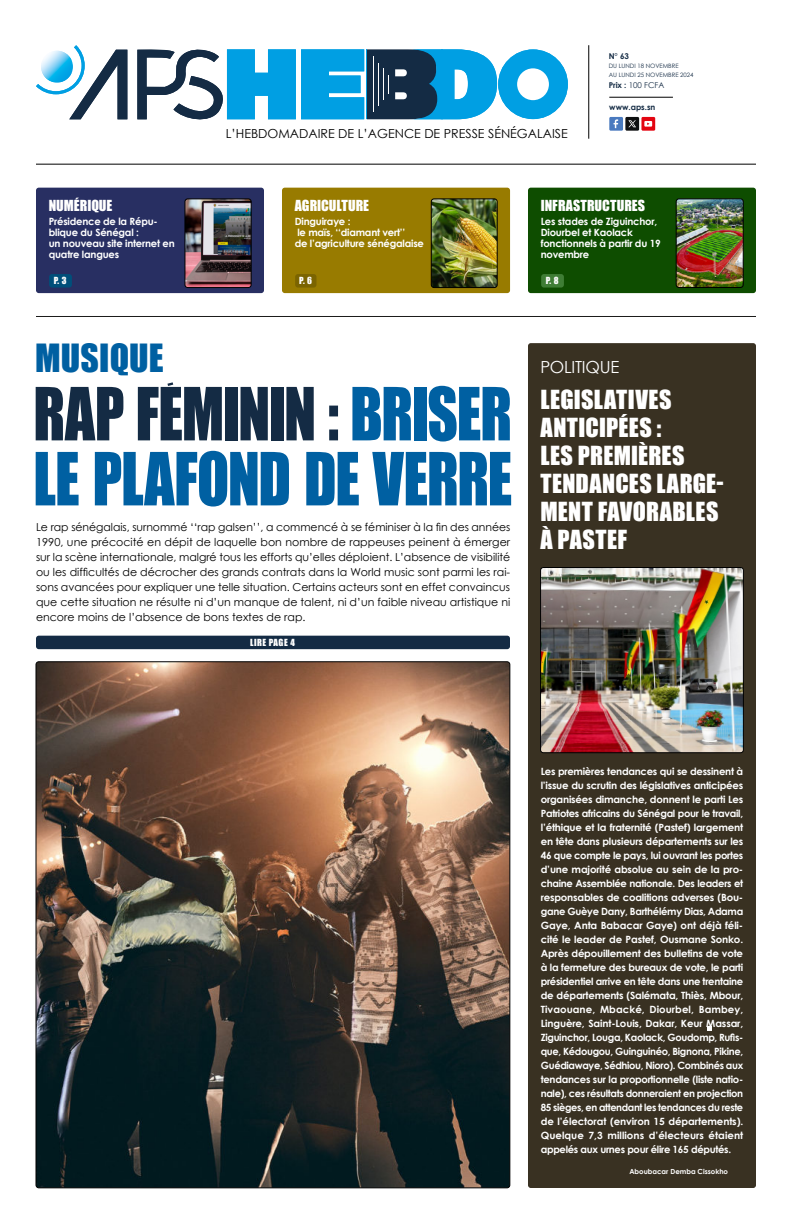
<style>
.page{position:relative;width:792px;height:1224px;background:#fff}
.page>*{position:absolute;margin:0;border:0;box-sizing:border-box;transform-origin:0 0}
.t1{font:67.7px/65px "Impact";letter-spacing:-.025em;color:#0060a2;scale:.88 1}
.t2{font:35.7px "Impact";letter-spacing:.005em;color:#0060a2}
.t3{font:24.1px/28px "Impact";letter-spacing:.01em;color:#fff}
.t4{font:16.7px "Century Gothic";letter-spacing:-.015em;color:#fff}
.t5{font:14px "Impact";color:#fff}
.t6{font:12.5px "Century Gothic";color:#000}
.t7{font:11px/15px "Century Gothic";color:#000;text-align:justify}
.t8{font:700 10px/14px "Century Gothic";letter-spacing:-.02em;color:#fff}
.t9{font:9px "Impact";letter-spacing:.055em;color:#fff}
.t10{font:700 8px "Century Gothic";color:#142b44}
.t11{font:8px "Century Gothic";color:#142b44}
.t12{font:700 7px "Century Gothic";color:#fff}
.t13{font:6px/9px "Century Gothic";color:#142b44}
.s1{font-weight:700}
.s2{color:#142b44}
</style>
<div class="page">
<hr style="left:36px;top:164px;width:720px;height:1px;background:#000">
<div style="left:36px;top:188px;width:228px;height:105px;background:#282f62;border-radius:3px"></div>
<div style="left:528px;top:188px;width:228px;height:105px;background:#0e4d00;border-radius:3px"></div>
<div style="left:282px;top:188px;width:228px;height:105px;background:#987b00;border-radius:3px"></div>
<div style="left:49px;top:274px;width:23px;height:14px;background:#004f7a;border-radius:3px"></div>
<img style="left:185px;top:199px;width:66px;height:89px">
<div style="left:185px;top:199px;width:66px;height:89px;border:1px solid #000;border-radius:3px"></div>
<div style="left:295px;top:274px;width:22px;height:14px;background:#7b6400;border-radius:3px"></div>
<div style="left:541px;top:274px;width:23px;height:14px;background:#3f7d35;border-radius:3px"></div>
<img style="left:431px;top:199px;width:66px;height:89px">
<div style="left:431px;top:199px;width:66px;height:89px;border:1px solid #000;border-radius:3px"></div>
<img style="left:676px;top:199px;width:67px;height:89px">
<div style="left:676px;top:199px;width:67px;height:89px;border:1px solid #000;border-radius:3px"></div>
<hr style="left:36px;top:316px;width:720px;height:1px;background:#1b1b1a">
<img style="left:36px;top:662px;width:474px;height:526px">
<div style="left:36px;top:636px;width:474px;height:13px;background:#142b44;border-radius:3px"></div>
<div style="left:528px;top:343px;width:228px;height:845px;background:#393122;border-radius:3px"></div>
<svg style="left:707px;top:1027px;width:5px;height:4px"></svg>
<img style="left:542px;top:569px;width:200px;height:182px">
<div style="left:540px;top:567px;width:204px;height:186px;border:1px solid #000;border-radius:3px"></div>
<svg style="left:167px;top:382px;width:6px;height:4px"></svg>
<svg style="left:36px;top:45px;width:91px;height:74px"></svg>
<div style="left:498px;top:49px;width:70px;height:70px;background:#009fe3;border-radius:50%"></div>
<div style="left:517px;top:68px;width:32px;height:32px;background:#fff;border-radius:50%"></div>
<svg style="left:137px;top:49px;width:360px;height:71px"></svg>
<hr style="left:383px;top:68px;width:1px;height:32px;background:#fff">
<hr style="left:378px;top:63px;width:1px;height:42px;background:#fff">
<hr style="left:373px;top:56px;width:1px;height:56px;background:#fff">
<hr style="left:366px;top:49px;width:1px;height:70px;background:#009fe3">
<hr style="left:609px;top:97px;width:64px;height:1px;background:#000">
<hr style="left:589px;top:45px;width:1px;height:94px;background:#000">
<div style="left:609px;top:117px;width:14px;height:14px;background:#4a7abf"></div>
<svg style="left:641px;top:117px;width:14px;height:14px"></svg>
<svg style="left:614px;top:119px;width:4px;height:9px"></svg>
<svg style="left:625px;top:117px;width:27px;height:14px"></svg>
<p class="t10" style="left:609px;top:50px;width:22px">N° 63</p>
<p class="t13" style="left:609px;top:62px;width:86px">DU LUNDI 18 NOVEMBRE<br>AU LUNDI 25 NOVEMBRE 2024</p>
<p class="t11" style="left:609px;top:80px;width:57px"><span class="s1">Prix :</span> 100 FCFA</p>
<h3 class="t5" style="left:49px;top:194px;width:65px">NUMÉRIQUE</h3>
<p class="t8" style="left:49px;top:216px;width:127px;line-height:11px">Présidence de la Répu&shy;blique du Sénégal :<br>un nouveau site internet en quatre langues</p>
<p class="t9" style="left:54px;top:274px;width:14px">P. 3</p>
<p class="t6" style="left:226px;top:125px;width:344px">L’HEBDOMADAIRE DE L’AGENCE DE PRESSE SÉNÉGALAISE</p>
<p class="t10" style="left:609px;top:101px;width:48px">www.aps.sn</p>
<h3 class="t5" style="left:295px;top:194px;width:76px">AGRICULTURE</h3>
<p class="t8" style="left:295px;top:216px;width:131px;line-height:11px">Dinguiraye :<br>le maïs, ‘‘diamant vert’’<br>de l’agriculture sénégalaise</p>
<p class="t9" style="left:299px;top:274px;width:14px">P. 6</p>
<p class="t9" style="left:546px;top:274px;width:14px">P. 8</p>
<h3 class="t5" style="left:541px;top:194px;width:106px">INFRASTRUCTURES</h3>
<p class="t8" style="left:541px;top:216px;width:121px;line-height:11px">Les stades de Ziguinchor,<br>Diourbel et Kaolack fonctionnels à partir du 19 novembre</p>
<h2 class="t2" style="left:35px;top:330px;width:130px">MUSIQUE</h2>
<h1 class="t1" style="left:33px;top:380px;width:546px"><span class="s2">RAP FEMININ :</span> BRISER<br>LE PLAFOND DE VERRE</h1>
<p class="t7" style="left:36px;top:519px;width:476px">Le rap sénégalais, surnommé ‘‘rap galsen’’, a commencé à se féminiser à la fin des années 1990, une précocité en dépit de laquelle bon nombre de rappeuses peinent à émerger sur la scène internationale, malgré tous les efforts qu’elles déploient. L’absence de visibilité ou les difficultés de décrocher des grands contrats dans la World music sont parmi les rai&shy;sons avancées pour expliquer une telle situation. Certains acteurs sont en effet convaincus que cette situation ne résulte ni d’un manque de talent, ni d’un faible niveau artistique ni encore moins de l’absence de bons textes de rap.</p>
<p class="t9" style="left:250px;top:635px;width:46px">LIRE PAGE 4</p>
<h3 class="t4" style="left:541px;top:355px;width:80px">POLITIQUE</h3>
<h3 class="t3" style="left:541px;top:385px;width:185px">LEGISLATIVES<br>ANTICIPÉES :<br>LES PREMIÈRES<br>TENDANCES LARGE-<br>MENT FAVORABLES<br>À PASTEF</h3>
<p class="t8" style="left:541px;top:764px;width:204px;text-align:justify">Les premières tendances qui se dessinent à l’issue du scrutin des législatives anticipées organisées dimanche, donnent le parti Les Patriotes africains du Sénégal pour le travail, l’éthique et la fraternité (Pastef) largement en tête dans plusieurs départements sur les 46 que compte le pays, lui ouvrant les portes d’une majorité absolue au sein de la pro&shy;chaine Assemblée nationale. Des leaders et responsables de coalitions adverses (Bou&shy;gane Guèye Dany, Barthélémy Dias, Adama Gaye, Anta Babacar Gaye) ont déjà féli&shy;cité le leader de Pastef, Ousmane Sonko.<br>Après dépouillement des bulletins de vote à la fermeture des bureaux de vote, le parti présidentiel arrive en tête dans une trentaine de départements (Salémata, Thiès, Mbour, Tivaouane, Mbacké, Diourbel, Bambey, Linguère, Saint-Louis, Dakar, Keur Massar, Ziguinchor, Louga, Kaolack, Goudomp, Rufis&shy;que, Kédougou, Guinguinéo, Bignona, Pikine, Guédiawaye, Sédhiou, Nioro). Combinés aux tendances sur la proportionnelle (liste natio&shy;nale), ces résultats donneraient en projection 85 sièges, en attendant les tendances du reste de l’électorat (environ 15 départements).<br>Quelque 7,3 millions d’électeurs étaient appelés aux urnes pour élire 165 députés.</p>
<p class="t12" style="left:629px;top:1166px;width:100px">Aboubacar Demba Cissokho</p>
</div>
